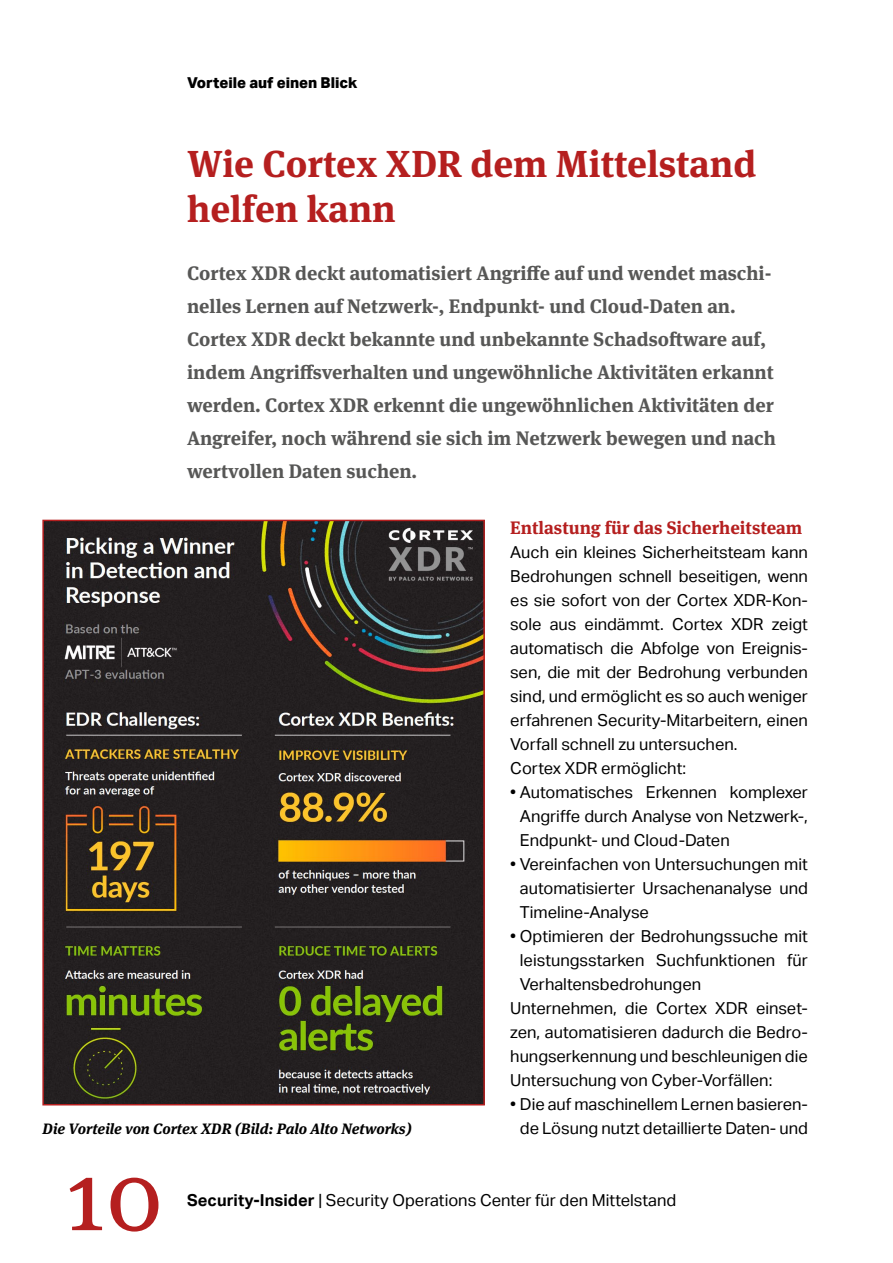
<style>
.page{position:relative;width:893px;height:1263px;background:#fff}
.page>*{position:absolute;margin:0;border:0;box-sizing:border-box;transform-origin:0 0}
.t1{font:102px "Meta Serif OT";color:#b51f1f}
.t2{font:700 37.5px/45px "Meta Serif OT";color:#b51f1f}
.t3{font:700 19.5px/33px "Meta Serif OT";color:#575756}
.t4{font:700 18px "Meta Serif OT";color:#b51f1f}
.t5{font:16.5px/24px "Aktiv Grotesk";color:#000;text-align:justify}
.t6{font:italic 700 15px "Meta Serif OT";color:#000}
.t7{font:800 15px "Aktiv Grotesk";color:#000}
.s1{font-weight:700}
</style>
<div class="page">
<img style="left:45px;top:523px;width:437px;height:579px">
<div style="left:42px;top:520px;width:443px;height:585px;border:2px solid #b51f1f"></div>
<p class="t7" style="left:187px;top:73px;width:172px">Vorteile auf einen Blick</p>
<h2 class="t2" style="left:187px;top:142px;width:571px">Wie Cortex XDR dem Mittelstand helfen kann</h2>
<p class="t3" style="left:187px;top:257px;width:590px">Cortex XDR deckt automatisiert Angriffe auf und wendet maschi&shy;nelles Lernen auf Netzwerk-, Endpunkt- und Cloud-Daten an.<br>Cortex XDR deckt bekannte und unbekannte Schadsoftware auf, indem Angriffsverhalten und ungewöhnliche Aktivitäten erkannt werden. Cortex XDR erkennt die ungewöhnlichen Aktivitäten der Angreifer, noch während sie sich im Netzwerk bewegen und nach wertvollen Daten suchen.</p>
<p class="t4" style="left:510px;top:516px;width:294px">Entlastung für das Sicherheitsteam</p>
<p class="t5" style="left:510px;top:540px;width:299px;text-align:left">Auch ein kleines Sicherheitsteam kann Bedrohungen schnell beseitigen, wenn es sie sofort von der Cortex XDR-Kon&shy;sole aus eindämmt. Cortex XDR zeigt automatisch die Abfolge von Ereignis&shy;sen, die mit der Bedrohung verbunden sind, und ermöglicht es so auch weniger erfahrenen Security-Mitarbeitern, einen Vorfall schnell zu untersuchen.<br>Cortex XDR ermöglicht:</p>
<p class="t5" style="left:520px;top:780px;width:290px;text-indent:-10px">• Automatisches Erkennen komplexer Angriffe durch Analyse von Netzwerk-, Endpunkt- und Cloud-Daten</p>
<p class="t5" style="left:520px;top:852px;width:290px;text-indent:-10px">• Vereinfachen von Untersuchungen mit automatisierter Ursachenanalyse und Timeline-Analyse</p>
<p class="t5" style="left:510px;top:924px;width:299px">• Optimieren der Bedrohungssuche mit</p>
<p class="t5" style="left:520px;top:948px;width:290px">leistungsstarken Suchfunktionen für</p>
<p class="t5" style="left:520px;top:972px;width:183px">Verhaltensbedrohungen</p>
<p class="t5" style="left:510px;top:996px;width:299px">Unternehmen, die Cortex XDR einset-</p>
<p class="t5" style="left:510px;top:1020px;width:299px">zen, automatisieren dadurch die Bedro-</p>
<p class="t5" style="left:510px;top:1044px;width:299px">hungserkennung und beschleunigen die</p>
<p class="t5" style="left:510px;top:1068px;width:264px">Untersuchung von Cyber-Vorfällen:</p>
<p class="t5" style="left:510px;top:1092px;width:299px">• Die auf maschinellem Lernen basieren-</p>
<p class="t6" style="left:43px;top:1119px;width:371px">Die Vorteile von Cortex XDR (Bild: Palo Alto Networks)</p>
<p class="t5" style="left:520px;top:1116px;width:289px">de Lösung nutzt detaillierte Daten- und</p>
<h1 class="t1" style="left:65px;top:1130px;width:99px">10</h1>
<p class="t5" style="left:187px;top:1188px;width:491px"><span class="s1">Security-Insider</span> | Security Operations Center für den Mittelstand</p>
</div>
